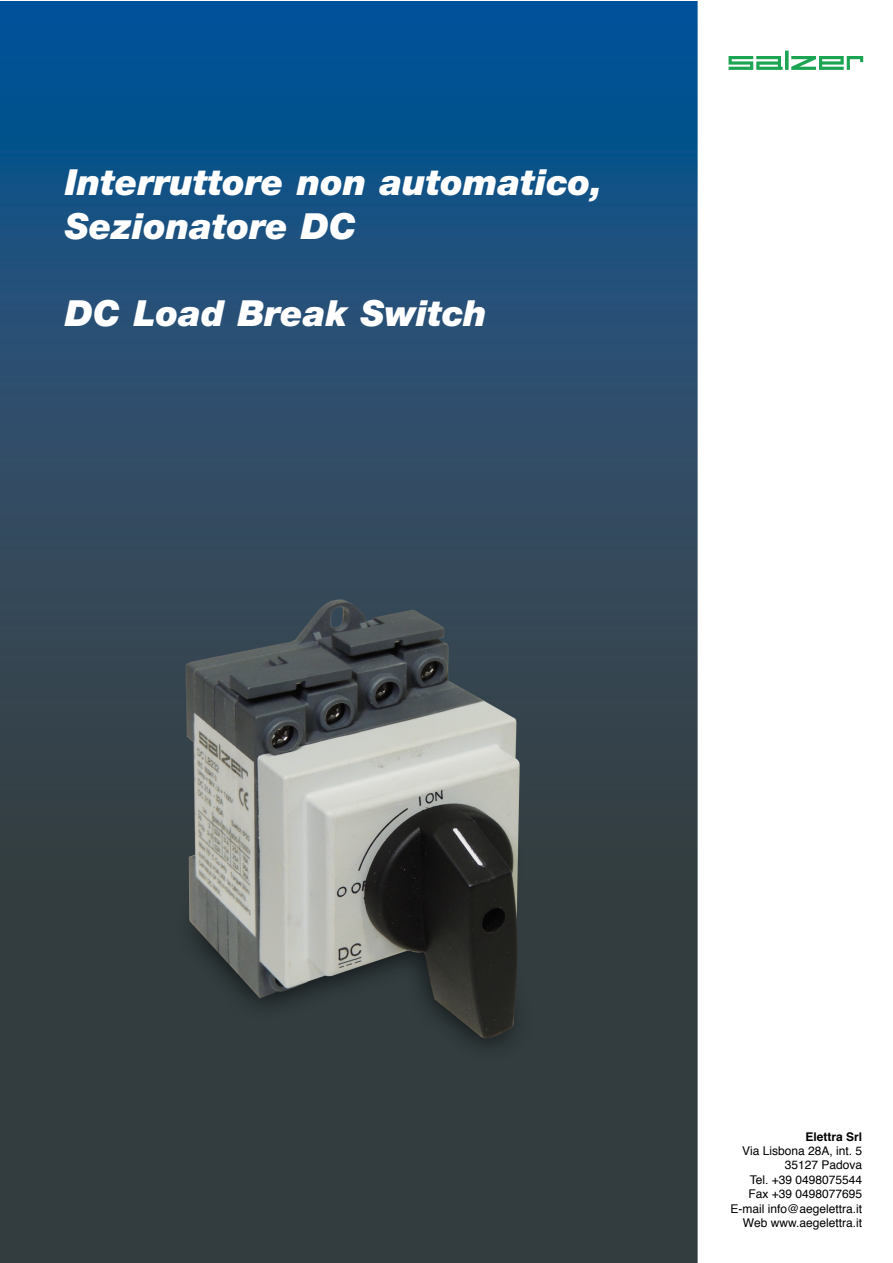
<style>
.page{position:relative;width:893px;height:1263px;background:#fff}
.page>*{position:absolute;margin:0;border:0;box-sizing:border-box;transform-origin:0 0}
.t1{font:italic 900 36px/43.3px "Helvetica Neue";color:#fff}
.t2{font:12px/14.4px "Helvetica";color:#000;text-align:right}
.t3{font:700 12px "Helvetica";color:#000}
</style>
<div class="page">
<img style="left:0;top:1px;width:864px;height:1262px">
<svg style="left:729px;top:51px;width:134px;height:19px"></svg>
<h1 class="t1" style="left:65px;top:160px;width:539px">Interruttore non automatico,<br>Sezionatore DC</h1>
<h1 class="t1" style="left:65px;top:290px;width:423px">DC Load Break Switch</h1>
<p class="t3" style="left:805px;top:1131px;width:58px">Elettra Srl</p>
<p class="t2" style="left:731px;top:1144px;width:133px">Via Lisbona 28A, int. 5<br>35127 Padova<br>Tel. +39 0498075544<br>Fax +39 0498077695<br>E-mail info@aegelettra.it<br>Web www.aegelettra.it</p>
</div>
